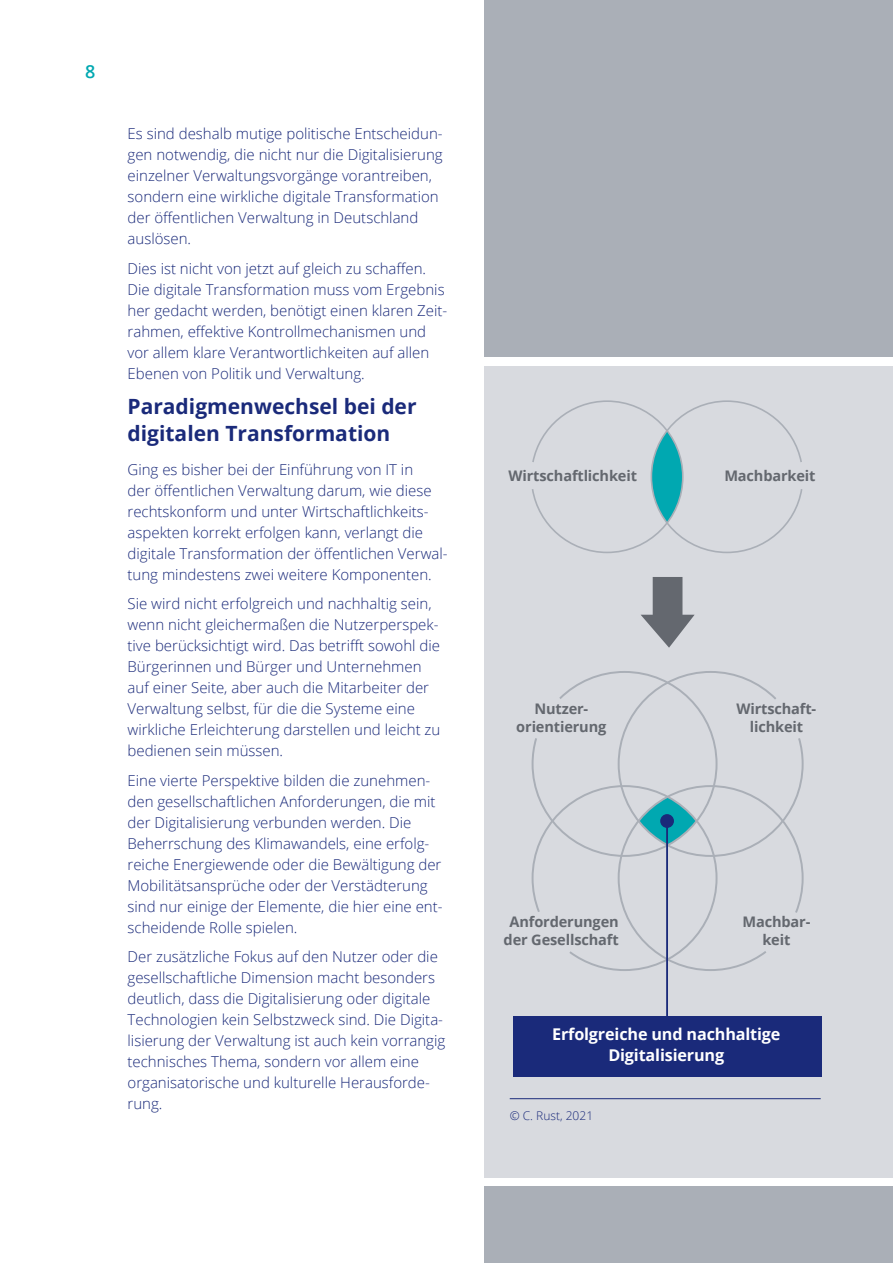
<style>
.page{position:relative;width:893px;height:1263px;background:#fff}
.page>*{position:absolute;margin:0;border:0;box-sizing:border-box;transform-origin:0 0}
.Copy_Subhead_Level_1{font:700 21px/27px "Open Sans";color:#1a2a7a}
.t1{font:600 18px "Open Sans";color:#00a8b1}
.t2{font:700 16.2px/21px "Open Sans";letter-spacing:-.01em;color:#fff;text-align:center}
.Copy{font:300 15px/21px "Open Sans";color:#1a2a7a}
.t3{font:700 14.55px/17.9px "Open Sans";letter-spacing:-.01em;color:#64686f;text-align:center}
.Footnote{font:300 12px "Open Sans";color:#1a2a7a}
</style>
<div class="page">
<div style="left:485px;top:366px;width:408px;height:811px;background:#d8dadf"></div>
<svg style="left:531px;top:671px;width:273px;height:300px"></svg>
<svg style="left:532px;top:400px;width:271px;height:154px"></svg>
<svg style="left:641px;top:577px;width:54px;height:71px"></svg>
<hr style="left:666px;top:821px;width:2px;height:199px;background:#1a2a7a">
<div style="left:660px;top:814px;width:14px;height:14px;background:#1a2a7a;border-radius:50%"></div>
<div style="left:513px;top:1016px;width:308px;height:61px;background:#1a2a7a"></div>
<hr style="left:510px;top:1098px;width:311px;height:1px;background:#1a2a7a">
<div style="left:485px;top:0;width:408px;height:356px;background:#aaafb7"></div>
<div style="left:485px;top:1186px;width:408px;height:77px;background:#aaafb7"></div>
<p class="t1" style="left:85px;top:59px;width:12px">8</p>
<p class="Copy" style="left:128px;top:123px;width:317px">Es sind deshalb mutige politische Entscheidun&shy;gen notwendig, die nicht nur die Digitalisierung einzelner Verwaltungsvorgänge vorantreiben, sondern eine wirkliche digitale Transformation der öffentlichen Verwaltung in Deutschland auslösen.</p>
<p class="Copy" style="left:128px;top:257px;width:321px">Dies ist nicht von jetzt auf gleich zu schaffen.<br>Die digitale Transformation muss vom Ergebnis her gedacht werden, benötigt einen klaren Zeit&shy;rahmen, effektive Kontrollmechanismen und vor allem klare Verantwortlichkeiten auf allen Ebenen von Politik und Verwaltung.</p>
<p class="Copy_Subhead_Level_1" style="left:128px;top:392px;width:290px">Paradigmenwechsel bei der digitalen Transformation</p>
<p class="Copy" style="left:128px;top:458px;width:322px">Ging es bisher bei der Einführung von IT in<br>der öffentlichen Verwaltung darum, wie diese rechtskonform und unter Wirtschaftlichkeits&shy;aspekten korrekt erfolgen kann, verlangt die digitale Transformation der öffentlichen Verwal&shy;tung mindestens zwei weitere Komponenten.</p>
<p class="Copy" style="left:128px;top:593px;width:314px">Sie wird nicht erfolgreich und nachhaltig sein, wenn nicht gleichermaßen die Nutzerperspek&shy;tive berücksichtigt wird. Das betrifft sowohl die Bürgerinnen und Bürger und Unternehmen auf einer Seite, aber auch die Mitarbeiter der Verwaltung selbst, für die die Systeme eine wirkliche Erleichterung darstellen und leicht zu bedienen sein müssen.</p>
<p class="Copy" style="left:128px;top:769px;width:316px">Eine vierte Perspektive bilden die zunehmen&shy;den gesellschaftlichen Anforderungen, die mit der Digitalisierung verbunden werden. Die Beherrschung des Klimawandels, eine erfolg&shy;reiche Energiewende oder die Bewältigung der Mobilitätsansprüche oder der Verstädterung sind nur einige der Elemente, die hier eine ent&shy;scheidende Rolle spielen.</p>
<p class="Copy" style="left:128px;top:946px;width:319px">Der zusätzliche Fokus auf den Nutzer oder die gesellschaftliche Dimension macht besonders deutlich, dass die Digitalisierung oder digitale Technologien kein Selbstzweck sind. Die Digita&shy;lisierung der Verwaltung ist auch kein vorrangig technisches Thema, sondern vor allem eine organisatorische und kulturelle Herausforde&shy;rung.</p>
<p class="t3" style="left:508px;top:466px;width:130px">Wirtschaftlichkeit</p>
<p class="t3" style="left:724px;top:466px;width:93px">Machbarkeit</p>
<p class="t3" style="left:516px;top:699px;width:92px">Nutzer&shy;orientierung</p>
<p class="t3" style="left:736px;top:699px;width:81px">Wirtschaft&shy;lichkeit</p>
<p class="t3" style="left:504px;top:913px;width:117px">Anforderungen der Gesellschaft</p>
<p class="t3" style="left:742px;top:913px;width:69px">Machbar&shy;keit</p>
<p class="t2" style="left:552px;top:1023px;width:230px">Erfolgreiche und nachhaltige<br>Digitalisierung</p>
<p class="Footnote" style="left:510px;top:1107px;width:85px">© C. Rust, 2021</p>
</div>
